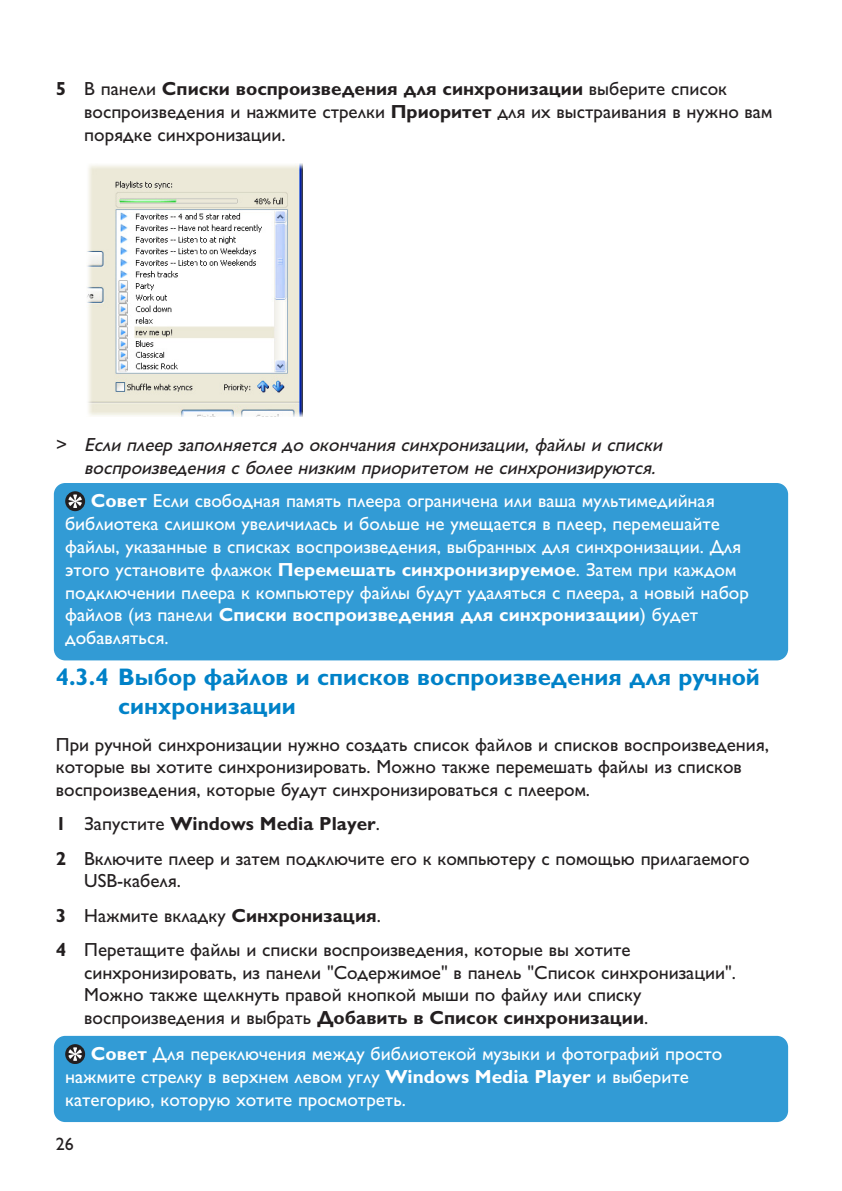
<style>
.page{position:relative;width:842px;height:1191px;background:#fff}
.page>*{position:absolute;margin:0;border:0;box-sizing:border-box;transform-origin:0 0}
.t1{font:700 24px/28.8px "Gill Sans Cyr";color:#0082c8}
.t2{font:19px/22.8px "Gill Sans Cyr";color:#231f20}
.t3{font:19px/22.8px "Gill Sans Cyr";color:#fff}
.t4{font:italic 19px/22.8px "Gill Sans Cyr";color:#231f20}
.t5{font:18px "Gill Sans Cyr";color:#231f20}
.s1{font-weight:700}
.s2{font-family:"Gill Alt One"}
</style>
<div class="page">
<img style="left:87px;top:164px;width:215px;height:253px">
<div style="left:54px;top:483px;width:734px;height:177px;background:#329bd5;border-radius:11px"></div>
<svg style="left:65px;top:491px;width:20px;height:20px"></svg>
<svg style="left:69px;top:494px;width:13px;height:14px"></svg>
<div style="left:54px;top:1035px;width:734px;height:87px;background:#329bd5;border-radius:11px"></div>
<svg style="left:65px;top:1044px;width:20px;height:20px"></svg>
<svg style="left:69px;top:1047px;width:13px;height:13px"></svg>
<p class="t2" style="left:84px;top:79px;width:689px;text-indent:-28px"><span class="s1">5</span> В панели <span class="s1">Списки воспроизведения для синхронизации</span> выберите список воспроизведения и нажмите стрелки <span class="s1">Приоритет</span> для их выстраивания в нужно вам порядке синхронизации.</p>
<p class="t4" style="left:84px;top:435px;width:583px;text-indent:-28px"><span class="s2">&gt;</span> Если плеер заполняется до окончания синхронизации, файлы и списки воспроизведения с более низким приоритетом не синхронизируются.</p>
<p class="t3" style="left:65px;top:491px;width:685px;text-indent:26px"><span class="s1">Совет</span> Если свободная память плеера ограничена или ваша мультимедийная библиотека слишком увеличилась и больше не умещается в плеер, перемешайте файлы, указанные в списках воспроизведения, выбранных для синхронизации. Для этого установите флажок <span class="s1">Перемешать синхронизируемое</span>. Затем при каждом подключении плеера к компьютеру файлы будут удаляться с плеера, а новый набор файлов (из панели <span class="s1">Списки воспроизведения для синхронизации</span>) будет добавляться.</p>
<p class="t1" style="left:118px;top:665px;width:643px;text-indent:-62px">4.3.4 Выбор файлов и списков воспроизведения для ручной синхронизации</p>
<p class="t2" style="left:56px;top:735px;width:715px">При ручной синхронизации нужно создать список файлов и списков воспроизведения, которые вы хотите синхронизировать. Можно также перемешать файлы из списков воспроизведения, которые будут синхронизироваться с плеером.</p>
<p class="t2" style="left:56px;top:809px;width:695px;line-height:34.2px"><span class="s1">1</span> Запустите <span class="s1">Windows Media Player</span>.<br><span class="s1">2</span> Включите плеер и затем подключите его к компьютеру с помощью прилагаемого</p>
<p class="t2" style="left:56px;top:866px;width:576px;line-height:34.2px;text-indent:28px">USB-кабеля.<br><span class="s1">3</span> Нажмите вкладку <span class="s1">Синхронизация</span>.<br><span class="s1">4</span> Перетащите файлы и списки воспроизведения, которые вы хотите</p>
<p class="t2" style="left:84px;top:962px;width:653px">синхронизировать, из панели "Содержимое" в панель "Список синхронизации".<br>Можно также щелкнуть правой кнопкой мыши по файлу или списку воспроизведения и выбрать <span class="s1">Добавить в Список синхронизации</span>.</p>
<p class="t3" style="left:65px;top:1044px;width:659px;text-indent:26px"><span class="s1">Совет</span> Для переключения между библиотекой музыки и фотографий просто нажмите стрелку в верхнем левом углу <span class="s1">Windows Media Player</span> и выберите категорию, которую хотите просмотреть.</p>
<p class="t5" style="left:56px;top:1137px;width:19px">26</p>
</div>
